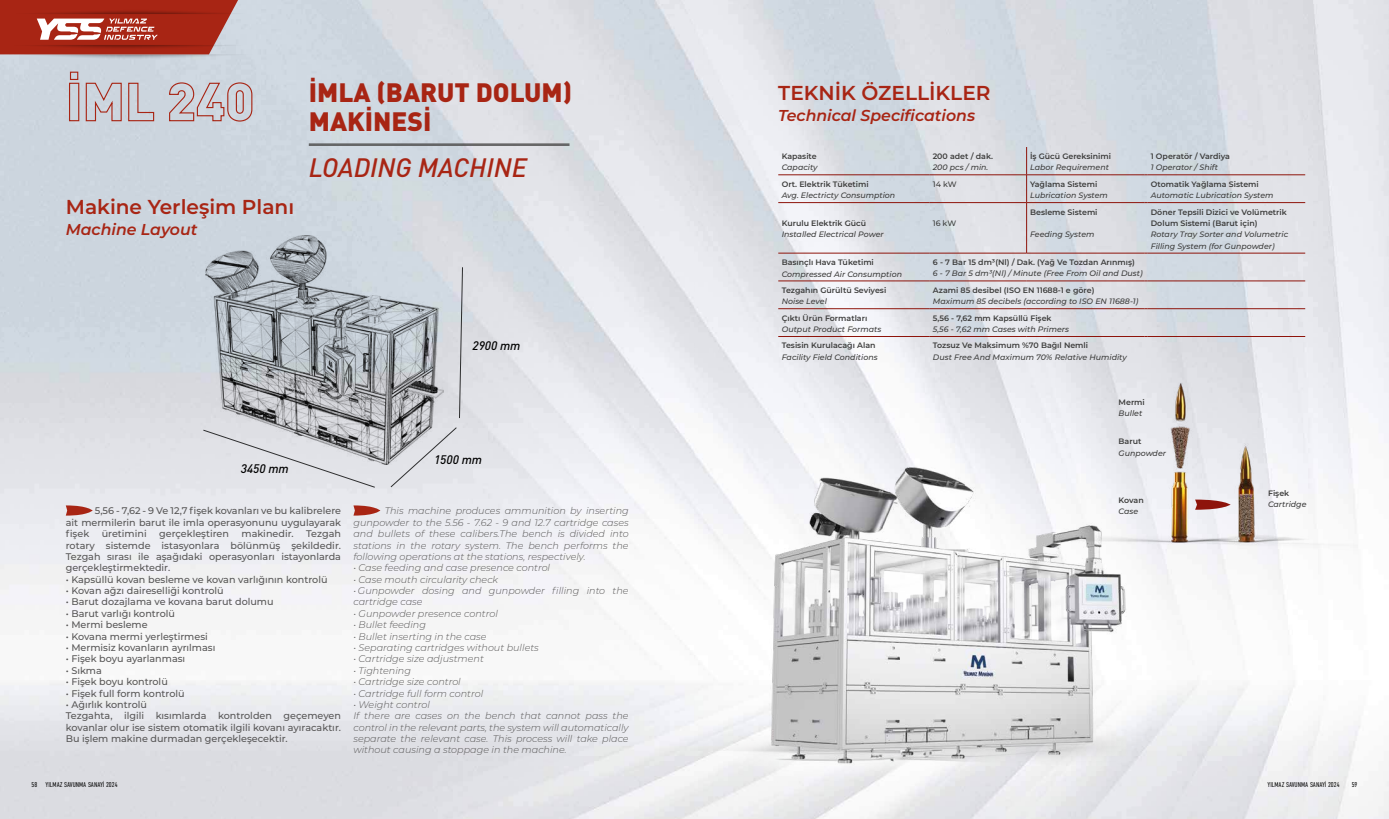
<style>
.page{position:relative;width:1389px;height:819px;background:#fff}
.page>*{position:absolute;margin:0;border:0;box-sizing:border-box;transform-origin:0 0}
.t1{font:900 26.25px/28.9px "DIN Pro";color:#a82514}
.t2{font:italic 500 26.25px "DIN Pro";color:#a82514}
.t3{font:100 20.12px "Montserrat";color:#a82514}
.t4{font:italic 100 15.75px "Montserrat";color:#a82514}
.t5{font:italic 500 12.25px "DIN Pro";color:#000}
.t6{font:italic 300 9.62px/11.4px "Montserrat";color:#575656}
.t7{font:500 9.62px/11.4px "Montserrat";color:#575656;text-align:justify}
.t8{font:italic 500 7.88px/11.4px "Montserrat";color:#3c3c3b}
.t9{font:600 7.88px/11.4px "Montserrat";color:#3c3c3b}
.t10{font:500 7.88px "Montserrat";letter-spacing:-.005em;color:#3c3c3b}
.t11{font:300 7px "DIN Condensed";color:#000}
.s1{font-size:52.5px}
.s2{font-weight:500;font-style:italic}
.s3{font-weight:600;font-style:normal}
</style>
<div class="page">
<img style="left:0;top:0;width:1389px;height:819px">
<hr style="left:309px;top:143px;width:261px;height:3px;background:#4a4948">
<svg style="left:66px;top:505px;width:27px;height:10px"></svg>
<svg style="left:353px;top:505px;width:27px;height:10px"></svg>
<img style="left:206px;top:235px;width:237px;height:229px">
<svg style="left:0;top:0;width:266px;height:60px;background:#b55f55"></svg>
<svg style="left:202px;top:429px;width:174px;height:59px;background:#d3d4d9"></svg>
<svg style="left:390px;top:426px;width:68px;height:62px;background:#d2d3d8"></svg>
<svg style="left:459px;top:266px;width:4px;height:153px"></svg>
<img style="left:694px;top:468px;width:471px;height:351px">
<hr style="left:778px;top:174px;width:151px;height:1px;background:#8e140b">
<hr style="left:929px;top:174px;width:98px;height:1px;background:#8e140b">
<hr style="left:1027px;top:174px;width:118px;height:1px;background:#8e140b">
<hr style="left:1147px;top:174px;width:158px;height:1px;background:#8e140b">
<hr style="left:778px;top:202px;width:151px;height:1px;background:#8e140b">
<hr style="left:929px;top:202px;width:98px;height:1px;background:#8e140b">
<hr style="left:1027px;top:202px;width:118px;height:1px;background:#8e140b">
<hr style="left:1147px;top:202px;width:158px;height:1px;background:#8e140b">
<hr style="left:778px;top:253px;width:151px;height:1px;background:#8e140b">
<hr style="left:929px;top:253px;width:98px;height:1px;background:#8e140b">
<hr style="left:1027px;top:253px;width:118px;height:1px;background:#8e140b">
<hr style="left:1147px;top:253px;width:158px;height:1px;background:#8e140b">
<hr style="left:778px;top:281px;width:151px;height:1px;background:#8e140b">
<hr style="left:929px;top:281px;width:98px;height:1px;background:#8e140b">
<hr style="left:1027px;top:281px;width:118px;height:1px;background:#8e140b">
<hr style="left:1147px;top:281px;width:158px;height:1px;background:#8e140b">
<hr style="left:778px;top:308px;width:151px;height:1px;background:#8e140b">
<hr style="left:929px;top:308px;width:98px;height:1px;background:#8e140b">
<hr style="left:1027px;top:308px;width:118px;height:1px;background:#8e140b">
<hr style="left:1147px;top:308px;width:158px;height:1px;background:#8e140b">
<svg style="left:1026px;top:147px;width:1px;height:55px"></svg>
<hr style="left:1026px;top:203px;width:1px;height:50px;background:#8e140b">
<hr style="left:778px;top:336px;width:151px;height:1px;background:#8e140b">
<hr style="left:929px;top:336px;width:98px;height:1px;background:#8e140b">
<hr style="left:1027px;top:336px;width:118px;height:1px;background:#8e140b">
<hr style="left:1147px;top:336px;width:158px;height:1px;background:#8e140b">
<img style="left:1057px;top:378px;width:300px;height:176px">
<svg style="left:1195px;top:499px;width:36px;height:10px"></svg>
<p class="t1" style="left:309px;top:75px;width:265px;text-indent:-243px"><span class="s1">İML 240</span> İMLA (BARUT DOLUM)<br>MAKİNESİ</p>
<p class="t2" style="left:309px;top:147px;width:220px">LOADING MACHINE</p>
<p class="t3" style="left:66px;top:194px;width:230px">Makine Yerleşim Planı</p>
<p class="t4" style="left:66px;top:219px;width:133px">Machine Layout</p>
<p class="t5" style="left:473px;top:335px;width:49px">2900 mm</p>
<p class="t5" style="left:241px;top:458px;width:49px">3450 mm</p>
<p class="t5" style="left:434px;top:450px;width:49px">1500 mm</p>
<p class="t7" style="left:66px;top:505px;width:277px;text-indent:29px">5,56 - 7,62 - 9 Ve 12,7 fişek kovanları ve bu kalibrelere ait mermilerin barut ile imla operasyonunu uygulayarak fişek</p>
<p class="t7" style="left:102px;top:527px;width:47px">üretimini</p>
<p class="t7" style="left:159px;top:527px;width:71px">gerçekleştiren</p>
<p class="t7" style="left:242px;top:527px;width:54px">makinedir.</p>
<p class="t7" style="left:66px;top:527px;width:277px;text-indent:240px">Tezgah rotary sistemde istasyonlara bölünmüş şekildedir.<br>Tezgah sırası ile aşağıdaki operasyonları istayonlarda gerçekleştirmektedir.</p>
<p class="t7" style="left:66px;top:573px;width:263px">• Kapsüllü kovan besleme ve kovan varlığının kontrolü</p>
<p class="t7" style="left:66px;top:584px;width:160px">• Kovan ağzı daireselliği kontrolü</p>
<p class="t7" style="left:66px;top:596px;width:209px">• Barut dozajlama ve kovana barut dolumu</p>
<p class="t7" style="left:66px;top:607px;width:111px">• Barut varlığı kontrolü</p>
<p class="t7" style="left:66px;top:618px;width:83px">• Mermi besleme</p>
<p class="t7" style="left:66px;top:630px;width:144px">• Kovana mermi yerleştirmesi</p>
<p class="t7" style="left:66px;top:641px;width:151px">• Mermisiz kovanların ayrılması</p>
<p class="t7" style="left:66px;top:652px;width:121px">• Fişek boyu ayarlanması</p>
<p class="t7" style="left:66px;top:664px;width:38px">• Sıkma</p>
<p class="t7" style="left:66px;top:675px;width:104px">• Fişek boyu kontrolü</p>
<p class="t7" style="left:66px;top:687px;width:121px">• Fişek full form kontrolü</p>
<p class="t7" style="left:66px;top:698px;width:277px;text-align:left">• Ağırlık kontrolü<br>Tezgahta, ilgili kısımlarda kontrolden geçemeyen kovanlar olur ise sistem otomatik ilgili kovanı ayıracaktır.<br>Bu işlem makine durmadan gerçekleşecektir.</p>
<p class="t11" style="left:32px;top:781px;width:88px">58 YILMAZ SAVUNMA SANAYİ 2024</p>
<p class="t6" style="left:353px;top:505px;width:277px;text-align:justify;text-indent:31px">This machine produces ammunition by inserting gunpowder to the 5.56 - 7.62 - 9 and 12.7 cartridge cases and bullets of these calibers.The bench is divided into stations in the rotary system. The bench performs the following operations at the stations, respectively.</p>
<p class="t6" style="left:353px;top:562px;width:198px">• Case feeding and case presence control</p>
<p class="t6" style="left:353px;top:573px;width:146px">• Case mouth circularity check</p>
<p class="t6" style="left:353px;top:584px;width:277px">• Gunpowder dosing and gunpowder filling into the cartridge case</p>
<p class="t6" style="left:353px;top:607px;width:146px">• Gunpowder presence control</p>
<p class="t6" style="left:353px;top:618px;width:74px">• Bullet feeding</p>
<p class="t6" style="left:353px;top:630px;width:135px">• Bullet inserting in the case</p>
<p class="t6" style="left:353px;top:641px;width:187px">• Separating cartridges without bullets</p>
<p class="t6" style="left:353px;top:653px;width:132px">• Cartridge size adjustment</p>
<p class="t6" style="left:353px;top:664px;width:59px">• Tightening</p>
<p class="t6" style="left:353px;top:675px;width:109px">• Cartridge size control</p>
<p class="t6" style="left:353px;top:687px;width:131px">• Cartridge full form control</p>
<p class="t6" style="left:353px;top:698px;width:277px">• Weight control<br>If there are cases on the bench that cannot pass the control in the relevant parts, the system will automatically separate the relevant case. This process will take place without causing a stoppage in the machine.</p>
<p class="t3" style="left:778px;top:80px;width:214px">TEKNİK ÖZELLİKLER</p>
<p class="t4" style="left:778px;top:105px;width:198px">Technical Specifications</p>
<p class="t9" style="left:782px;top:150px;width:37px">Kapasite<br><span class="s2">Capacity</span></p>
<p class="t9" style="left:933px;top:150px;width:62px">200 adet / dak.<br><span class="s2">200 pcs / min.</span></p>
<p class="t9" style="left:1030px;top:150px;width:82px">İş Gücü Gereksinimi<br><span class="s2">Labor Requirement</span></p>
<p class="t9" style="left:1151px;top:150px;width:81px">1 Operatör / Vardiya<br><span class="s2">1 Operator / Shift</span></p>
<p class="t8" style="left:782px;top:178px;width:115px"><span class="s3">Ort. Elektrik Tüketimi<br></span>Avg. Electricty Consumption</p>
<p class="t10" style="left:933px;top:178px;width:25px">14 kW</p>
<p class="t8" style="left:1030px;top:178px;width:79px"><span class="s3">Yağlama Sistemi<br></span>Lubrication System</p>
<p class="t8" style="left:1151px;top:178px;width:124px"><span class="s3">Otomatik Yağlama Sistemi<br></span>Automatic Lubrication System</p>
<p class="t8" style="left:782px;top:217px;width:104px"><span class="s3">Kurulu Elektrik Gücü<br></span>Installed Electrical Power</p>
<p class="t10" style="left:933px;top:218px;width:25px">16 kW</p>
<p class="t9" style="left:1030px;top:206px;width:69px">Besleme Sistemi</p>
<p class="t8" style="left:1030px;top:228px;width:66px">Feeding System</p>
<p class="t8" style="left:1151px;top:206px;width:139px"><span class="s3">Döner Tepsili Dizici ve Volümetrik<br>Dolum Sistemi (Barut için)<br></span>Rotary Tray Sorter and Volumetric<br>Filling System (for Gunpowder)</p>
<p class="t8" style="left:782px;top:256px;width:122px"><span class="s3">Basınçlı Hava Tüketimi<br></span>Compressed Air Consumption</p>
<p class="t8" style="left:933px;top:256px;width:211px"><span class="s3">6 - 7 Bar 15 dm³(Nl) / Dak. (Yağ Ve Tozdan Arınmış)<br></span>6 - 7 Bar 5 dm³(Nl) / Minute (Free From Oil and Dust)</p>
<p class="t9" style="left:782px;top:284px;width:106px">Tezgahın Gürültü Seviyesi<br><span class="s2">Noise Level</span></p>
<p class="t8" style="left:933px;top:284px;width:207px"><span class="s3">Azami 85 desibel (ISO EN 11688-1 e göre)<br></span>Maximum 85 decibels (according to ISO EN 11688-1)</p>
<p class="t8" style="left:782px;top:312px;width:101px"><span class="s3">Çıktı Ürün Formatları<br></span>Output Product Formats</p>
<p class="t8" style="left:933px;top:312px;width:138px"><span class="s3">5,56 - 7,62 mm Kapsüllü Fişek<br></span>5,56 - 7,62 mm Cases with Primers</p>
<p class="t8" style="left:782px;top:339px;width:97px"><span class="s3">Tesisin Kurulacağı Alan<br></span>Facility Field Conditions</p>
<p class="t8" style="left:933px;top:339px;width:195px"><span class="s3">Tozsuz Ve Maksimum %70 Bağıl Nemli<br></span>Dust Free And Maximum 70% Relative Humidity</p>
<p class="t8" style="left:1119px;top:396px;width:28px"><span class="s3">Mermi<br></span>Bullet</p>
<p class="t8" style="left:1119px;top:435px;width:49px"><span class="s3">Barut<br></span>Gunpowder</p>
<p class="t9" style="left:1119px;top:494px;width:27px">Kovan<br><span class="s2">Case</span></p>
<p class="t8" style="left:1268px;top:486px;width:40px"><span class="s3">Fişek<br></span>Cartridge</p>
<p class="t11" style="left:1267px;top:781px;width:74px">YILMAZ SAVUNMA SANAYİ 2024</p>
<p class="t11" style="left:1352px;top:781px;width:7px">59</p>
</div>
